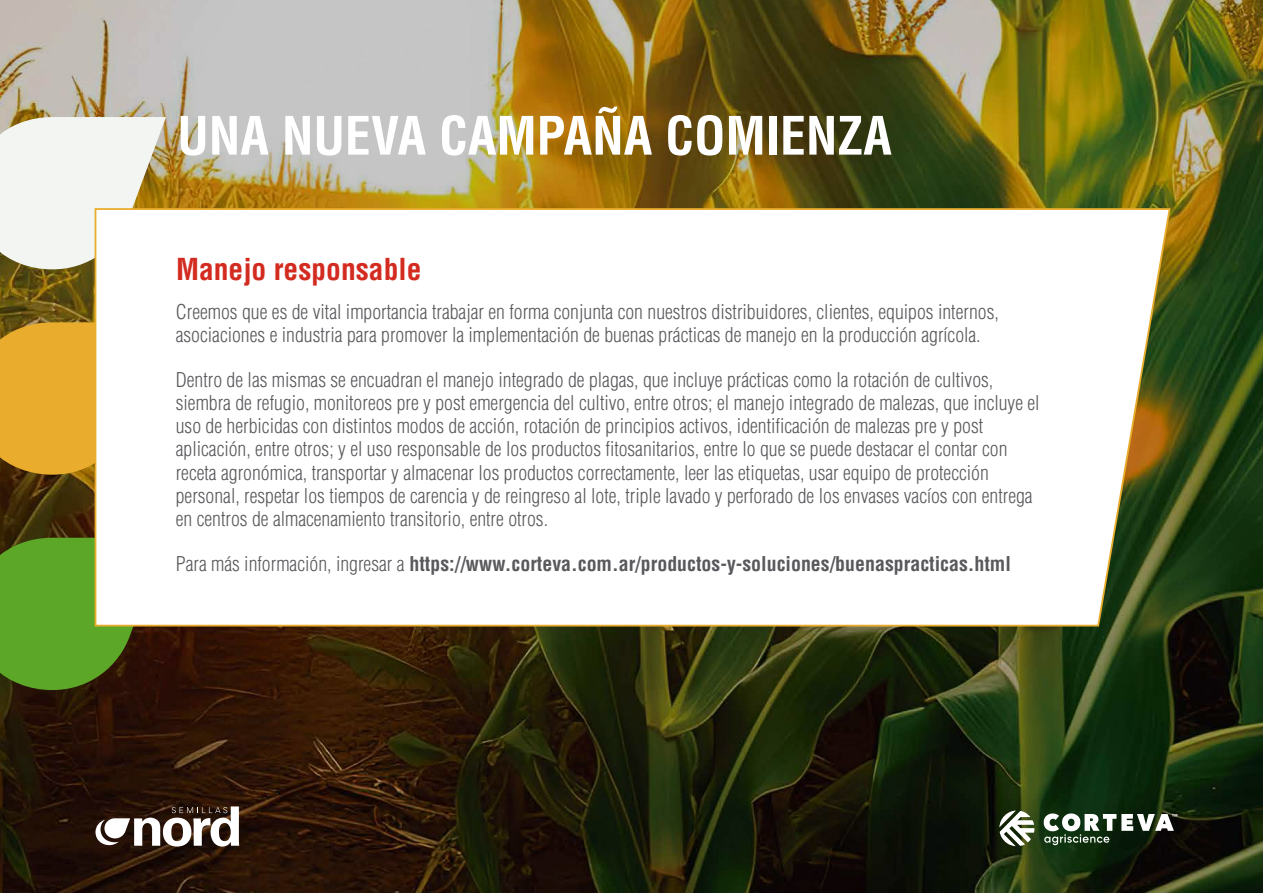
<style>
.page{position:relative;width:1263px;height:893px;background:#fff}
.page>*{position:absolute;margin:0;border:0;box-sizing:border-box;transform-origin:0 0}
.t1{font:700 condensed 51.6px "Helvetica LT Std";color:#fff}
.t2{font:700 condensed 29.55px "Helvetica LT Std";color:#d32b1f}
.t3{font:300 condensed 19.95px/23.2px "Helvetica LT Std";color:#59585c}
.t4{font:700 condensed 19.95px "Helvetica LT Std";color:#59585c}
.s1{font-weight:300}
</style>
<div class="page">
<img style="left:0;top:0;width:1263px;height:893px">
<svg style="left:0;top:117px;width:166px;height:152px"></svg>
<div style="left:0;top:322px;width:94px;height:153px;background:#eaac2c"></div>
<svg style="left:0;top:538px;width:166px;height:152px;background:#538820"></svg>
<svg style="left:94px;top:207px;width:1078px;height:421px"></svg>
<svg style="left:999px;top:810px;width:35px;height:36px"></svg>
<svg style="left:1044px;top:813px;width:133px;height:32px"></svg>
<svg style="left:95px;top:806px;width:144px;height:40px"></svg>
<h1 class="t1" style="left:177px;top:103px;width:716px">UNA NUEVA CAMPAÑA COMIENZA</h1>
<h2 class="t2" style="left:176px;top:251px;width:247px">Manejo responsable</h2>
<p class="t3" style="left:176px;top:300px;width:824px">Creemos que es de vital importancia trabajar en forma conjunta con nuestros distribuidores, clientes, equipos internos, asociaciones e industria para promover la implementación de buenas prácticas de manejo en la producción agrícola.</p>
<p class="t3" style="left:176px;top:368px;width:865px">Dentro de las mismas se encuadran el manejo integrado de plagas, que incluye prácticas como la rotación de cultivos, siembra de refugio, monitoreos pre y post emergencia del cultivo, entre otros; el manejo integrado de malezas, que incluye el uso de herbicidas con distintos modos de acción, rotación de principios activos, identificación de malezas pre y post aplicación, entre otros; y el uso responsable de los productos fitosanitarios, entre lo que se puede destacar el contar con receta agronómica, transportar y almacenar los productos correctamente, leer las etiquetas, usar equipo de protección personal, respetar los tiempos de carencia y de reingreso al lote, triple lavado y perforado de los envases vacíos con entrega en centros de almacenamiento transitorio, entre otros.</p>
<p class="t4" style="left:176px;top:551px;width:837px"><span class="s1">Para más información, ingresar a</span> https://www.corteva.com.ar/productos-y-soluciones/buenaspracticas.html</p>
</div>
